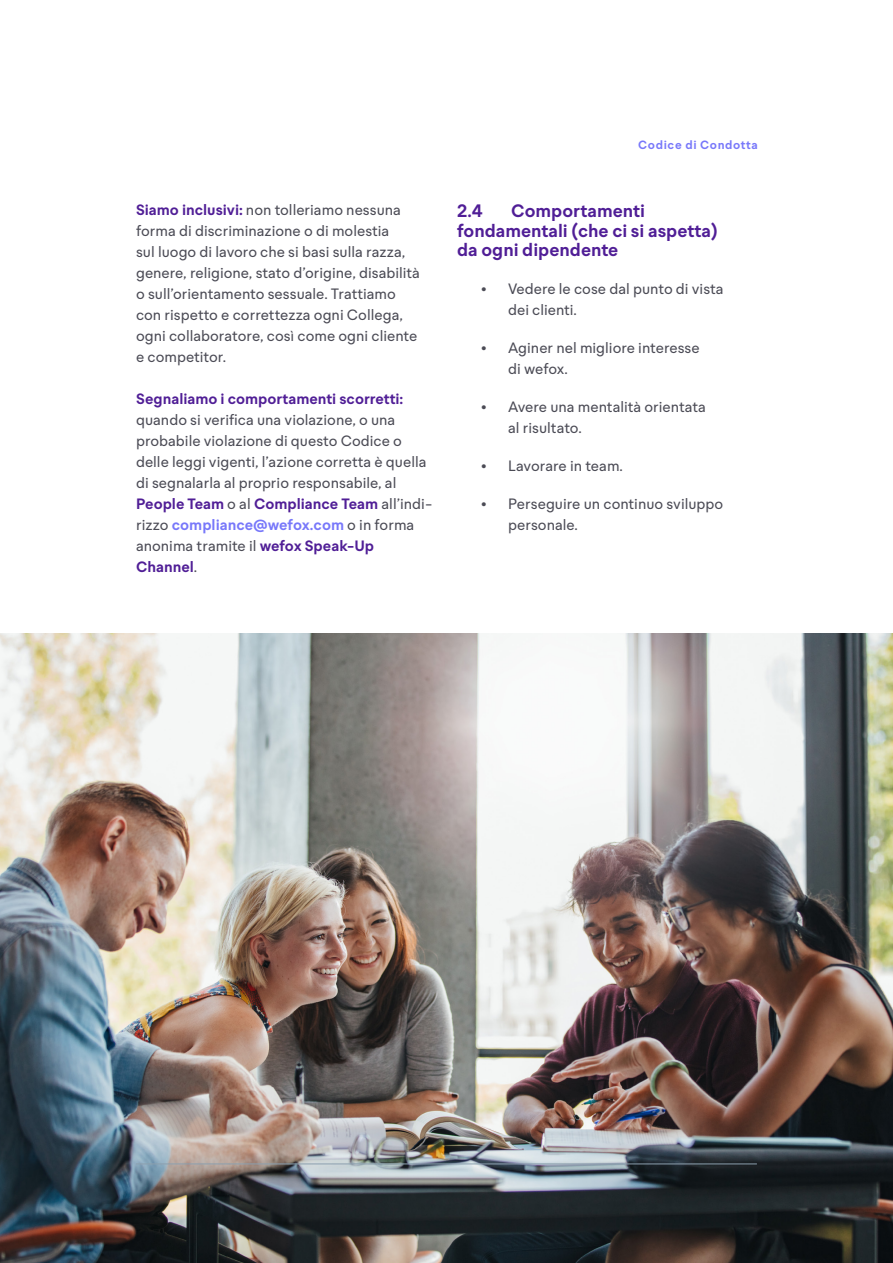
<style>
.page{position:relative;width:893px;height:1263px;background:#fff}
.page>*{position:absolute;margin:0;border:0;box-sizing:border-box;transform-origin:0 0}
.main{font:600 18px/19.4px "Kyn";color:#501e96}
.main-2{font:15px/21px "Kyn";color:#4b4b55}
.t1{font:600 12px "Kyn";letter-spacing:.05em;color:#7878fa}
.s1{font-weight:600;color:#501e96}
.s2{font-weight:600;color:#7878fa}
</style>
<div class="page">
<img style="left:0;top:634px;width:893px;height:629px">
<hr style="left:136px;top:1164px;width:621px;height:1px;background:#8ca0af">
<p class="main-2" style="left:136px;top:199px;width:285px"><span class="s1">Siamo inclusivi:</span> non tolleriamo nessuna forma di discriminazione o di molestia<br>sul luogo di lavoro che si basi sulla razza, genere, religione, stato d’origine, disabilità o sull’orientamento sessuale. Trattiamo con rispetto e correttezza ogni Collega, ogni collaboratore, così come ogni cliente e competitor.</p>
<p class="main-2" style="left:136px;top:388px;width:298px"><span class="s1">Segnaliamo i comportamenti scorretti: </span>quando si verifica una violazione, o una probabile violazione di questo Codice o delle leggi vigenti, l’azione corretta è quella di segnalarla al proprio responsabile, al <span class="s1">People Team</span> o al <span class="s1">Compliance Team</span> all’indi&shy;rizzo <span class="s2">compliance@wefox.com</span> o in forma anonima tramite il <span class="s1">wefox Speak-Up Channel</span>.</p>
<p class="t1" style="left:638px;top:138px;width:121px">Codice di Condotta</p>
<p class="main" style="left:457px;top:201px;width:262px;text-indent:54px">Comportamenti fondamentali (che ci si aspetta) da ogni dipendente</p>
<p class="main-2" style="left:508px;top:278px;width:217px;text-indent:-27px">• Vedere le cose dal punto di vista dei clienti.</p>
<p class="main-2" style="left:508px;top:337px;width:193px;text-indent:-27px">• Aginer nel migliore interesse di wefox.</p>
<p class="main-2" style="left:508px;top:396px;width:199px;text-indent:-27px">• Avere una mentalità orientata al risultato.</p>
<p class="main-2" style="left:481px;top:455px;width:143px">• Lavorare in team.</p>
<p class="main-2" style="left:508px;top:493px;width:217px;text-indent:-27px">• Perseguire un continuo sviluppo personale.</p>
<p class="main" style="left:457px;top:201px;width:27px">2.4</p>
</div>
